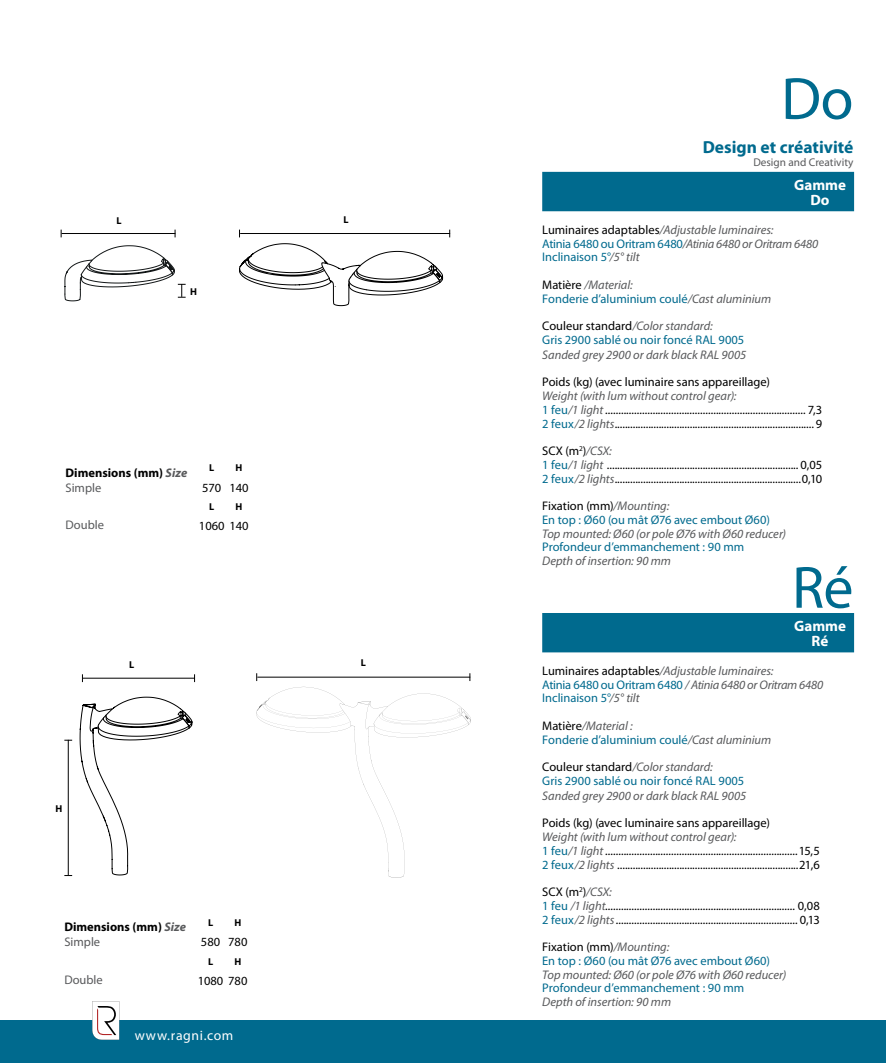
<style>
.page{position:relative;width:886px;height:1063px;background:#fff}
.page>*{position:absolute;margin:0;border:0;box-sizing:border-box;transform-origin:0 0}
.t1{font:60px "Myriad Pro";color:#006a8e}
.t2{font:700 17.5px "Myriad Pro";color:#006a8e}
.t3{font:700 15px/15px "Myriad Pro";color:#fff;text-align:center}
.t4{font:13.75px "Myriad Pro";letter-spacing:.045em;color:#fff}
.t5{font:12.5px/13.8px "Myriad Pro";color:#000}
.t6{font:italic 12.5px/13.8px "Myriad Pro";color:#58595b}
.t7{font:12.5px/13.8px "Myriad Pro";color:#006a8e}
.t8{font:italic 12.5px/13.8px "Myriad Pro";color:#000}
.t9{font:700 12.5px/15px "Myriad Pro";color:#000}
.t10{font:12.5px "Myriad Pro";color:#58595b}
.t11{font:11.25px "Myriad Pro";color:#58595b}
.t12{font:700 10px "Myriad Pro";color:#000}
.s1{font-style:italic;color:#58595b}
.s2{font-weight:400;color:#58595b}
.s3{font-style:normal;color:#000}
.s4{font-style:normal;color:#006a8e}
.s5{color:#000}
.s6{color:#006a8e}
.s7{font-style:italic}
.s8{font-style:normal}
.s9{color:#58595b}
</style>
<div class="page">
<div style="left:0;top:1020px;width:886px;height:43px;background:#006a8e"></div>
<svg style="left:92px;top:1001px;width:27px;height:39px"></svg>
<svg style="left:257px;top:687px;width:214px;height:191px"></svg>
<svg style="left:80px;top:697px;width:112px;height:178px"></svg>
<hr style="left:68px;top:740px;width:1px;height:135px;background:#000">
<svg style="left:239px;top:244px;width:204px;height:62px"></svg>
<svg style="left:65px;top:246px;width:121px;height:55px"></svg>
<div style="left:542px;top:172px;width:312px;height:39px;background:#006a8e"></div>
<div style="left:542px;top:613px;width:312px;height:39px;background:#006a8e"></div>
<hr style="left:240px;top:233px;width:210px;height:1px;background:#000">
<hr style="left:62px;top:233px;width:113px;height:1px;background:#000">
<hr style="left:83px;top:678px;width:112px;height:1px;background:#000">
<hr style="left:257px;top:677px;width:213px;height:1px;background:#000">
<p class="t12" style="left:116px;top:214px;width:7px">L</p>
<p class="t12" style="left:343px;top:213px;width:7px">L</p>
<p class="t12" style="left:190px;top:285px;width:8px">H</p>
<p class="t9" style="left:66px;top:464px;width:123px">Dimensions (mm) <span class="s1">Size<br></span><span class="s2">Simple</span></p>
<p class="t10" style="left:66px;top:517px;width:40px">Double</p>
<p class="t12" style="left:209px;top:461px;width:7px">L</p>
<p class="t12" style="left:236px;top:461px;width:8px">H</p>
<p class="t5" style="left:202px;top:480px;width:48px">570 140</p>
<p class="t12" style="left:209px;top:501px;width:7px">L</p>
<p class="t12" style="left:236px;top:501px;width:8px">H</p>
<p class="t5" style="left:199px;top:519px;width:51px">1060 140</p>
<p class="t12" style="left:56px;top:802px;width:8px">H</p>
<p class="t12" style="left:129px;top:658px;width:7px">L</p>
<p class="t12" style="left:361px;top:656px;width:7px">L</p>
<p class="t9" style="left:64px;top:919px;width:123px">Dimensions (mm) <span class="s1">Size<br></span><span class="s2">Simple</span></p>
<p class="t10" style="left:64px;top:972px;width:40px">Double</p>
<p class="t12" style="left:208px;top:916px;width:7px">L</p>
<p class="t12" style="left:234px;top:916px;width:8px">H</p>
<p class="t5" style="left:201px;top:935px;width:48px">580 780</p>
<p class="t12" style="left:208px;top:955px;width:7px">L</p>
<p class="t12" style="left:234px;top:955px;width:8px">H</p>
<p class="t5" style="left:198px;top:973px;width:51px">1080 780</p>
<p class="t4" style="left:135px;top:1027px;width:100px">www.ragni.com</p>
<h1 class="t1" style="left:781px;top:62px;width:74px">Do</h1>
<h2 class="t2" style="left:703px;top:136px;width:152px">Design et créativité</h2>
<p class="t11" style="left:753px;top:156px;width:102px">Design and Creativity</p>
<p class="t3" style="left:794px;top:177px;width:53px">Gamme<br>Do</p>
<p class="t6" style="left:542px;top:222px;width:278px"><span class="s3">Luminaires adaptables</span>/Adjustable luminaires:<br><span class="s4">Atinia 6480 ou Oritram 6480</span>/Atinia 6480 or Oritram 6480<br><span class="s4">Inclinaison 5°</span>/5° tilt</p>
<p class="t6" style="left:542px;top:277px;width:231px"><span class="s3">Matière</span> /Material:<br><span class="s4">Fonderie d’aluminium coulé</span>/Cast aluminium</p>
<p class="t7" style="left:542px;top:319px;width:204px"><span class="s5">Couleur standard</span><span class="s1">/Color standard:<br></span>Gris 2900 sablé ou noir foncé RAL 9005</p>
<p class="t6" style="left:542px;top:347px;width:206px">Sanded grey 2900 or dark black RAL 9005</p>
<p class="t5" style="left:542px;top:375px;width:229px">Poids (kg) (avec luminaire sans appareillage)</p>
<p class="t5" style="left:542px;top:389px;width:281px"><span class="s1">Weight (with lum without control gear):<br></span><span class="s6">1 feu</span><span class="s1">/1 light</span> <span class="s7">............................................................................</span> 7,3<br><span class="s6">2 feux</span><span class="s1">/2 lights</span>.............................................................................9</p>
<p class="t5" style="left:542px;top:444px;width:282px">SCX (m<sup>2</sup>)<span class="s1">/CSX:<br></span><span class="s6">1 feu</span><span class="s1">/1 light</span> .......................................................................... 0,05<br><span class="s6">2 feux</span><span class="s1">/2 lights</span>........................................................................0,10</p>
<p class="t7" style="left:542px;top:499px;width:229px"><span class="s5">Fixation (mm)</span><span class="s1">/Mounting:<br></span>En top : Ø60 (ou mât Ø76 avec embout Ø60)</p>
<p class="t6" style="left:542px;top:526px;width:245px">Top mounted: Ø60 (or pole Ø76 with Ø60 reducer)</p>
<p class="t7" style="left:542px;top:540px;width:204px">Profondeur d’emmanchement : 90 mm</p>
<p class="t6" style="left:542px;top:554px;width:130px">Depth of insertion: 90 mm</p>
<h1 class="t1" style="left:792px;top:551px;width:63px">Ré</h1>
<p class="t3" style="left:794px;top:618px;width:53px">Gamme<br>Ré</p>
<p class="t6" style="left:542px;top:664px;width:283px"><span class="s3">Luminaires adaptables</span>/Adjustable luminaires:<br><span class="s4">Atinia 6480 ou Oritram 6480</span> / Atinia 6480 or Oritram 6480<br><span class="s4">Inclinaison 5°</span>/5° tilt</p>
<p class="t6" style="left:542px;top:719px;width:231px"><span class="s3">Matière</span>/Material :<br><span class="s4">Fonderie d’aluminium coulé</span>/Cast aluminium</p>
<p class="t7" style="left:542px;top:760px;width:204px"><span class="s5">Couleur standard</span><span class="s1">/Color standard:<br></span>Gris 2900 sablé ou noir foncé RAL 9005</p>
<p class="t6" style="left:542px;top:789px;width:206px">Sanded grey 2900 or dark black RAL 9005</p>
<p class="t5" style="left:542px;top:816px;width:229px">Poids (kg) (avec luminaire sans appareillage)</p>
<p class="t5" style="left:542px;top:830px;width:279px"><span class="s1">Weight (with lum without control gear):<br></span><span class="s6">1 feu</span><span class="s1">/1 light</span> <span class="s7">.........................................................................</span>15,5<br><span class="s6">2 feux</span><span class="s1">/2 lights</span> ......................................................................21,6</p>
<p class="t8" style="left:542px;top:885px;width:279px"><span class="s8">SCX (m</span><sup>2</sup><span class="s8">)</span><span class="s9">/CSX:<br></span><span class="s4">1 feu</span> <span class="s9">/1 light</span>........................................................................ <span class="s8">0,08<br></span><span class="s4">2 feux</span><span class="s9">/2 lights</span>.....................................................................<span class="s8">0,13</span></p>
<p class="t7" style="left:542px;top:940px;width:229px"><span class="s5">Fixation (mm)</span><span class="s1">/Mounting:<br></span>En top : Ø60 (ou mât Ø76 avec embout Ø60)</p>
<p class="t6" style="left:542px;top:967px;width:245px">Top mounted: Ø60 (or pole Ø76 with Ø60 reducer)</p>
<p class="t7" style="left:542px;top:981px;width:204px">Profondeur d’emmanchement : 90 mm</p>
<p class="t6" style="left:542px;top:995px;width:130px">Depth of insertion: 90 mm</p>
</div>
